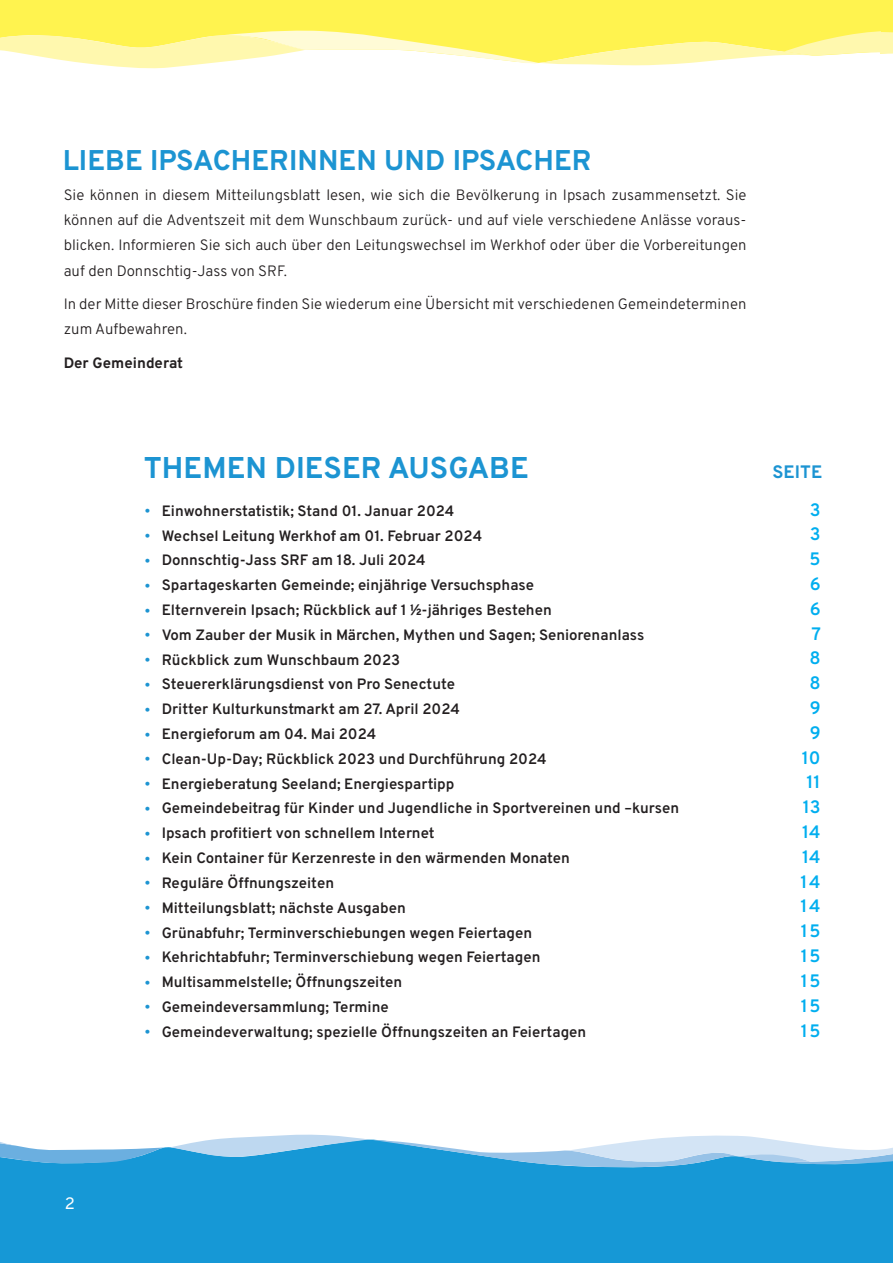
<style>
.page{position:relative;width:893px;height:1263px;background:#fff}
.page>*{position:absolute;margin:0;border:0;box-sizing:border-box;transform-origin:0 0}
.t1{font:700 30px "Overpass";color:#1c94d2}
.t2{font:700 28.5px "Overpass";color:#1c94d2}
.t3{font:600 18px/24.8px "Overpass";letter-spacing:.095em;color:#00aeef;text-align:right}
.t4{font:700 18px "Overpass";letter-spacing:.005em;color:#1c94d2}
.t5{font:16.5px "Overpass";color:#fff}
.t6{font:600 15px "Overpass";color:#231f20}
.t7{font:300 15px/25px "Overpass";color:#231f20;text-align:justify}
.t8{font:700 15px "Overpass";color:#231f20}
.s1{font-weight:300;font-size:18px;color:#1c94d2}
</style>
<div class="page">
<div style="left:0;top:1167px;width:893px;height:96px;background:#1698d6"></div>
<svg style="left:0;top:1134px;width:893px;height:33px"></svg>
<svg style="left:0;top:0;width:893px;height:69px;background:#fff681"></svg>
<h2 class="t2" style="left:63px;top:137px;width:530px">LIEBE IPSACHERINNEN UND IPSACHER</h2>
<p class="t7" style="left:64px;top:182px;width:684px">Sie können in diesem Mitteilungsblatt lesen, wie sich die Bevölkerung in Ipsach zusammensetzt. Sie können auf die Adventszeit mit dem Wunschbaum zurück- und auf viele verschiedene Anlässe voraus&shy;blicken. Informieren Sie sich auch über den Leitungswechsel im Werkhof oder über die Vorbereitungen auf den Donnschtig-Jass von SRF.</p>
<p class="t7" style="left:64px;top:291px;width:684px">In der Mitte dieser Broschüre finden Sie wiederum eine Übersicht mit verschiedenen Gemeindeterminen zum Aufbewahren.</p>
<p class="t8" style="left:64px;top:350px;width:121px">Der Gemeinderat</p>
<p class="t5" style="left:65px;top:1190px;width:12px">2</p>
<h1 class="t1" style="left:144px;top:443px;width:386px">THEMEN DIESER AUSGABE</h1>
<p class="t4" style="left:772px;top:457px;width:51px">SEITE</p>
<p class="t6" style="left:144px;top:499px;width:312px"><span class="s1">•</span> Einwohnerstatistik; Stand 01. Januar 2024</p>
<p class="t6" style="left:144px;top:523px;width:340px"><span class="s1">•</span> Wechsel Leitung Werkhof am 01. Februar 2024</p>
<p class="t6" style="left:144px;top:548px;width:283px"><span class="s1">•</span> Donnschtig-Jass SRF am 18. Juli 2024</p>
<p class="t6" style="left:144px;top:573px;width:392px"><span class="s1">•</span> Spartageskarten Gemeinde; einjährige Versuchsphase</p>
<p class="t6" style="left:144px;top:598px;width:410px"><span class="s1">•</span> Elternverein Ipsach; Rückblick auf 1 ½-jähriges Bestehen</p>
<p class="t6" style="left:144px;top:623px;width:502px"><span class="s1">•</span> Vom Zauber der Musik in Märchen, Mythen und Sagen; Seniorenanlass</p>
<p class="t6" style="left:144px;top:647px;width:258px"><span class="s1">•</span> Rückblick zum Wunschbaum 2023</p>
<p class="t6" style="left:144px;top:672px;width:313px"><span class="s1">•</span> Steuererklärungsdienst von Pro Senectute</p>
<p class="t6" style="left:144px;top:697px;width:318px"><span class="s1">•</span> Dritter Kulturkunstmarkt am 27. April 2024</p>
<p class="t6" style="left:144px;top:722px;width:234px"><span class="s1">•</span> Energieforum am 04. Mai 2024</p>
<p class="t6" style="left:144px;top:747px;width:404px"><span class="s1">•</span> Clean-Up-Day; Rückblick 2023 und Durchführung 2024</p>
<p class="t6" style="left:144px;top:771px;width:312px"><span class="s1">•</span> Energieberatung Seeland; Energiespartipp</p>
<p class="t6" style="left:144px;top:796px;width:537px"><span class="s1">•</span> Gemeindebeitrag für Kinder und Jugendliche in Sportvereinen und –kursen</p>
<p class="t6" style="left:144px;top:821px;width:293px"><span class="s1">•</span> Ipsach profitiert von schnellem Internet</p>
<p class="t6" style="left:144px;top:846px;width:428px"><span class="s1">•</span> Kein Container für Kerzenreste in den wärmenden Monaten</p>
<p class="t6" style="left:144px;top:871px;width:192px"><span class="s1">•</span> Reguläre Öffnungszeiten</p>
<p class="t6" style="left:144px;top:895px;width:264px"><span class="s1">•</span> Mitteilungsblatt; nächste Ausgaben</p>
<p class="t6" style="left:144px;top:920px;width:390px"><span class="s1">•</span> Grünabfuhr; Terminverschiebungen wegen Feiertagen</p>
<p class="t6" style="left:144px;top:945px;width:398px"><span class="s1">•</span> Kehrichtabfuhr; Terminverschiebung wegen Feiertagen</p>
<p class="t6" style="left:144px;top:970px;width:260px"><span class="s1">•</span> Multisammelstelle; Öffnungszeiten</p>
<p class="t6" style="left:144px;top:995px;width:247px"><span class="s1">•</span> Gemeindeversammlung; Termine</p>
<p class="t6" style="left:144px;top:1019px;width:444px"><span class="s1">•</span> Gemeindeverwaltung; spezielle Öffnungszeiten an Feiertagen</p>
<p class="t3" style="left:800px;top:496px;width:22px">3<br>3<br>5<br>6<br>6<br>7<br>8<br>8<br>9<br>9<br>10<br>11<br>13<br>14<br>14<br>14<br>14<br>15<br>15<br>15<br>15<br>15</p>
</div>
